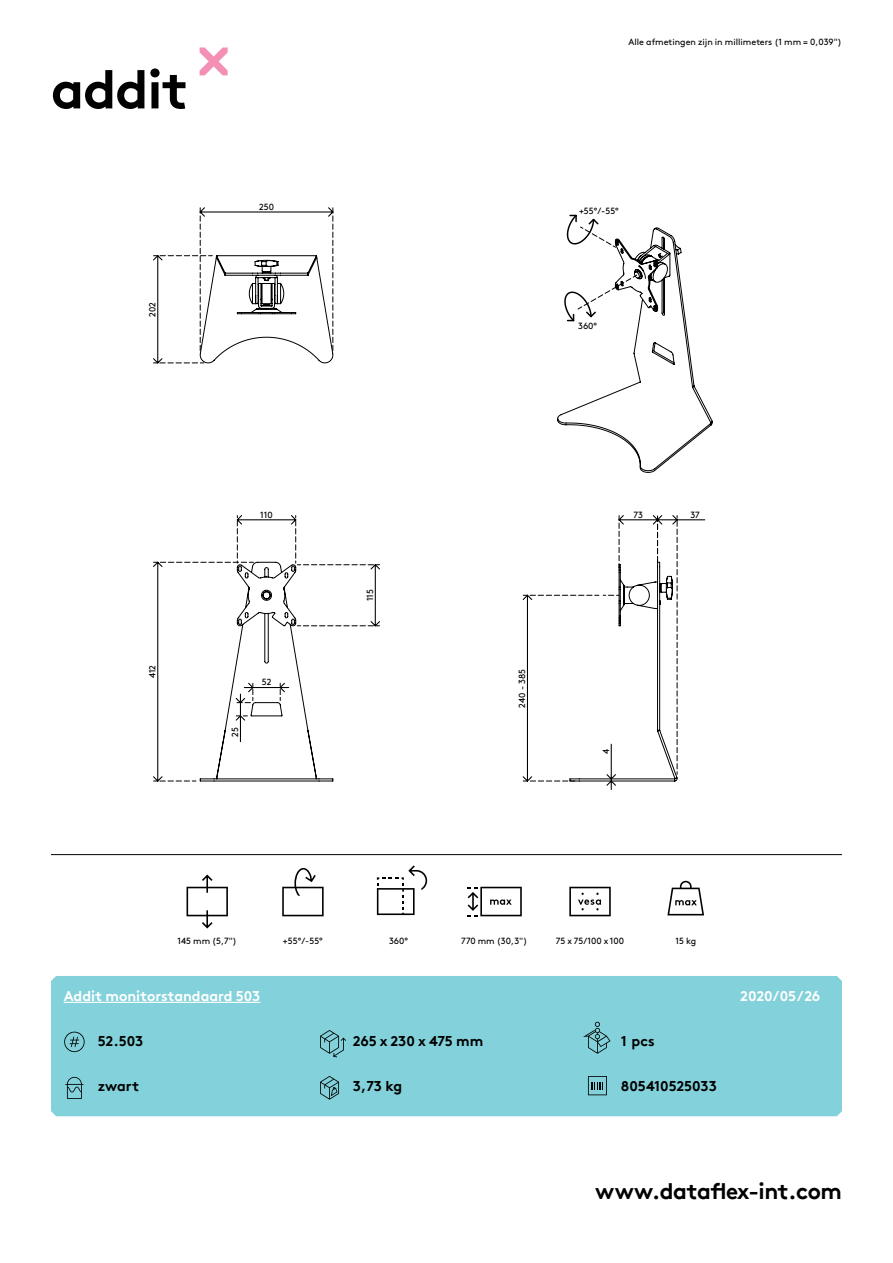
<style>
.page{position:relative;width:893px;height:1263px;background:#fff}
.page>*{position:absolute;margin:0;border:0;box-sizing:border-box;transform-origin:0 0}
.hoofdstuk{font:700 54px "Brown Pro TT";letter-spacing:-.02em;color:#000}
.t1{font:700 22.5px "Brown Pro TT";letter-spacing:-.02em;color:#000}
.specificaties{font:700 14.25px "Brown Pro TT";color:#000}
.t2{font:700 14.25px "Brown Pro TT";color:#fff}
.t3{font:9px "Brown";color:#000}
.t4{font:9px "Brown Pro TT Regular Alt";color:#000}
</style>
<div class="page">
<svg style="left:200px;top:47px;width:28px;height:28px"></svg>
<hr style="left:51px;top:854px;width:791px;height:1px;background:#000">
<svg style="left:187px;top:874px;width:41px;height:54px"></svg>
<svg style="left:282px;top:868px;width:42px;height:48px"></svg>
<svg style="left:377px;top:865px;width:50px;height:50px"></svg>
<svg style="left:468px;top:887px;width:54px;height:29px"></svg>
<svg style="left:569px;top:887px;width:42px;height:29px"></svg>
<svg style="left:667px;top:881px;width:37px;height:34px"></svg>
<div style="left:51px;top:976px;width:791px;height:140px;background:#83d1da"></div>
<svg style="left:153px;top:207px;width:227px;height:575px"></svg>
<svg style="left:557px;top:214px;width:156px;height:259px"></svg>
<svg style="left:522px;top:515px;width:184px;height:275px"></svg>
<svg style="left:64px;top:1032px;width:21px;height:20px"></svg>
<svg style="left:65px;top:1077px;width:18px;height:22px"></svg>
<svg style="left:320px;top:1030px;width:26px;height:27px"></svg>
<svg style="left:583px;top:1022px;width:27px;height:32px"></svg>
<svg style="left:320px;top:1076px;width:19px;height:24px"></svg>
<svg style="left:588px;top:1076px;width:19px;height:19px"></svg>
<hr style="left:64px;top:1002px;width:196px;height:1px;background:#fff">
<p class="hoofdstuk" style="left:51px;top:46px;width:139px">addit</p>
<p class="t4" style="left:146px;top:317px;width:16px;rotate:-90deg">202</p>
<p class="t4" style="left:259px;top:200px;width:16px">250</p>
<p class="t4" style="left:146px;top:678px;width:15px;rotate:-90deg">412</p>
<p class="t4" style="left:260px;top:508px;width:14px">110</p>
<p class="t4" style="left:228px;top:737px;width:11px;rotate:-90deg">25</p>
<p class="t4" style="left:262px;top:675px;width:11px">52</p>
<p class="t4" style="left:363px;top:601px;width:14px;rotate:-90deg">115</p>
<p class="t3" style="left:628px;top:35px;width:215px">Alle afmetingen zijn in millimeters (1 mm = 0,039")</p>
<p class="t4" style="left:579px;top:204px;width:41px">+55°/-55°</p>
<p class="t4" style="left:578px;top:319px;width:21px">360°</p>
<p class="t4" style="left:515px;top:708px;width:41px;rotate:-90deg">240 - 385</p>
<p class="t4" style="left:634px;top:508px;width:11px">73</p>
<p class="t4" style="left:690px;top:508px;width:11px">37</p>
<p class="t4" style="left:599px;top:754px;width:7px;rotate:-90deg">4</p>
<p class="t3" style="left:177px;top:934px;width:61px">145 mm (5,7")</p>
<p class="t3" style="left:283px;top:934px;width:41px">+55°/-55°</p>
<p class="t3" style="left:389px;top:934px;width:21px">360°</p>
<p class="t3" style="left:461px;top:934px;width:68px">770 mm (30,3")</p>
<p class="t3" style="left:556px;top:934px;width:70px">75 x 75/100 x 100</p>
<p class="t3" style="left:675px;top:934px;width:22px">15 kg</p>
<h3 class="t2" style="left:64px;top:985px;width:198px">Addit monitorstandaard 503</h3>
<h3 class="t2" style="left:740px;top:985px;width:82px">2020/05/26</h3>
<h3 class="specificaties" style="left:98px;top:1029px;width:47px">52.503</h3>
<p class="specificaties" style="left:98px;top:1074px;width:43px">zwart</p>
<p class="specificaties" style="left:353px;top:1029px;width:132px">265 x 230 x 475 mm</p>
<p class="specificaties" style="left:621px;top:1029px;width:35px">1 pcs</p>
<p class="specificaties" style="left:353px;top:1074px;width:51px">3,73 kg</p>
<h3 class="specificaties" style="left:621px;top:1074px;width:98px">805410525033</h3>
<h2 class="t1" style="left:595px;top:1173px;width:248px">www.dataflex-int.com</h2>
</div>
